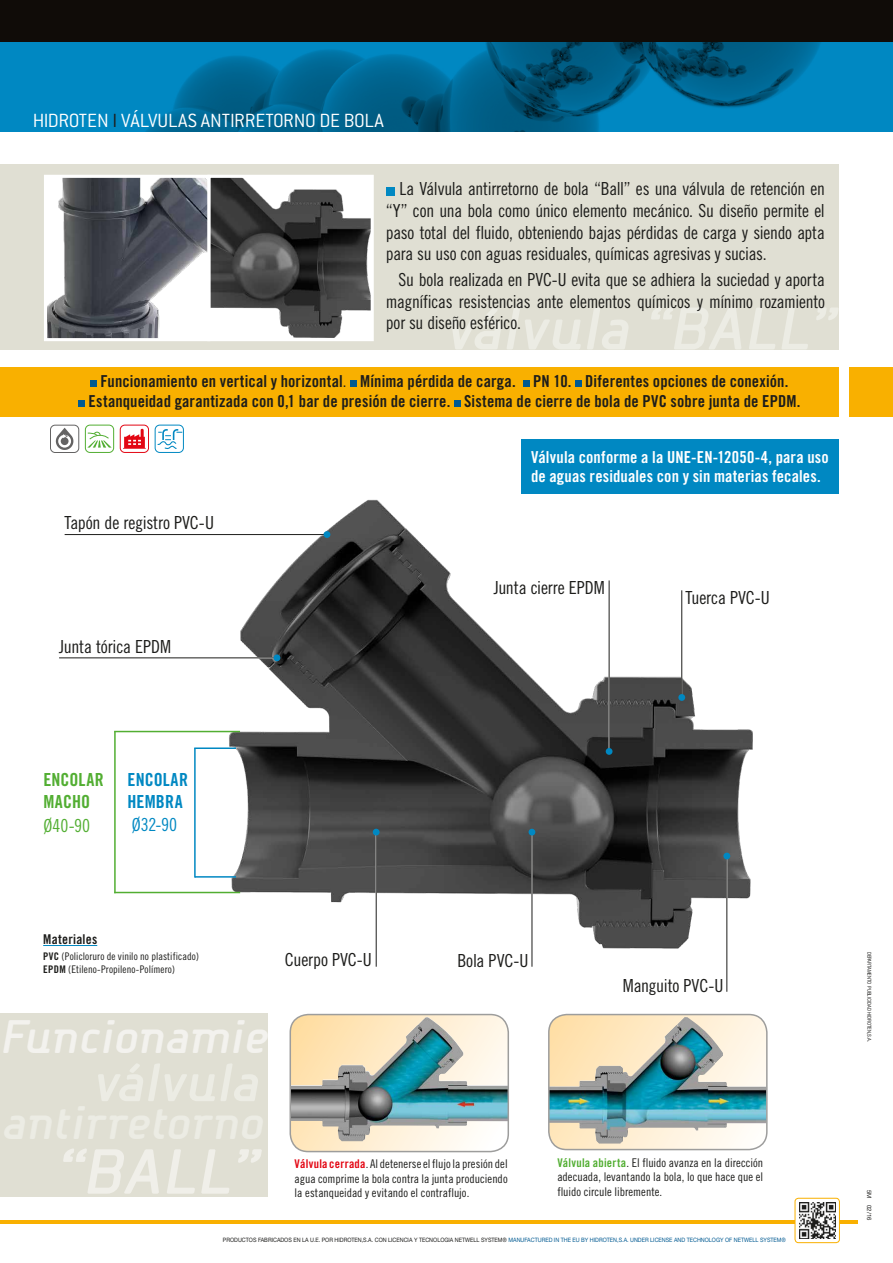
<style>
.page{position:relative;width:893px;height:1263px;background:#fff}
.page>*{position:absolute;margin:0;border:0;box-sizing:border-box;transform-origin:0 0}
.t1{font:italic 700 60.75px "Beta Semi";color:#f0efe9}
.t2{font:italic 700 45px "Beta Semi";color:#f3f2ee}
.t3{font:300 21px "Conduit ITC";color:#fff}
.t4{font:18px/21.6px "Trade Gothic Cond Eighteen";letter-spacing:-.015em;color:#1d1d1b;text-align:justify}
.t5{font:18px/21.6px "Trade Gothic Bold Cond Twenty";letter-spacing:.005em;color:#0088c2}
.t6{font:18px/21.6px "Trade Gothic Bold Cond Twenty";letter-spacing:.005em;color:#52ae32}
.t7{font:18px "Trade Gothic Cond Eighteen";color:#0088c2}
.t8{font:18px "Trade Gothic Cond Eighteen";color:#52ae32}
.t9{font:16.5px/19.8px "Trade Gothic Bold Cond Twenty";letter-spacing:.005em;color:#1d1d1b;text-align:center}
.t10{font:16.5px/19.8px "Trade Gothic Bold Cond Twenty";letter-spacing:.01em;color:#fff}
.t11{font:13.5px "Trade Gothic Bold Cond Twenty";letter-spacing:.025em;color:#1d1d1b}
.t12{font:12px/14.4px "Trade Gothic Cond Eighteen";letter-spacing:.005em;color:#1d1d1b;text-align:justify}
.t13{font:10.5px/12.6px "Trade Gothic Cond Eighteen";letter-spacing:.01em;color:#1d1d1b}
.t14{font:6px "Helvetica Neue";color:#1d1d1b;scale:.9 1}
.t15{font:6px "Helvetica Neue";color:#1d1d1b}
.t16{font:5.25px "Helvetica Neue";color:#1d1d1b;scale:.8 1}
.s1{color:#1d1d1b}
.s2{font-family:"Trade Gothic Cond Eighteen"}
.s3{font-family:"Trade Gothic Bold Cond Twenty"}
.s4{font-family:"Trade Gothic Bold Cond Twenty";color:#e30613}
.s5{font-family:"Trade Gothic Bold Cond Twenty";color:#52ae32}
.s6{color:#005a92}
</style>
<div class="page">
<div style="left:0;top:164px;width:839px;height:186px;background:#e0dfd3"></div>
<div style="left:0;top:1014px;width:267px;height:183px;background:#e0dfd3"></div>
<div style="left:0;top:0;width:893px;height:132px;background:#100c08"></div>
<img style="left:0;top:43px;width:893px;height:89px">
<div style="left:0;top:367px;width:839px;height:49px;background:#f9b000"></div>
<hr style="left:0;top:1220px;width:795px;height:3px;background:#f9b000">
<hr style="left:840px;top:1220px;width:18px;height:3px;background:#f9b000">
<div style="left:849px;top:367px;width:44px;height:49px;background:#f9b000"></div>
<div style="left:91px;top:380px;width:6px;height:7px;background:#005a92"></div>
<div style="left:350px;top:380px;width:7px;height:7px;background:#005a92"></div>
<div style="left:523px;top:380px;width:6px;height:7px;background:#005a92"></div>
<div style="left:575px;top:380px;width:7px;height:7px;background:#005a92"></div>
<div style="left:78px;top:400px;width:7px;height:7px;background:#005a92"></div>
<div style="left:454px;top:400px;width:6px;height:7px;background:#005a92"></div>
<div style="left:794px;top:1198px;width:46px;height:45px;border:1px solid #f9b000;border-radius:3px"></div>
<img style="left:799px;top:1202px;width:36px;height:37px">
<img style="left:211px;top:179px;width:159px;height:158px">
<div style="left:207px;top:175px;width:167px;height:166px;border:3px solid #fff"></div>
<svg style="left:48px;top:179px;width:158px;height:158px;background:#73767c"></svg>
<div style="left:44px;top:175px;width:166px;height:166px;border:3px solid #fff"></div>
<hr style="left:43px;top:945px;width:54px;height:1px;background:#0088c2">
<div style="left:521px;top:439px;width:318px;height:55px;background:#0088c2"></div>
<img style="left:213px;top:499px;width:540px;height:468px">
<hr style="left:207px;top:657px;width:71px;height:2px;background:#fff">
<hr style="left:59px;top:657px;width:219px;height:1px;background:#1d1d1b">
<div style="left:274px;top:654px;width:6px;height:7px;background:#0088c2;border-radius:50%"></div>
<hr style="left:608px;top:660px;width:2px;height:93px;background:#fff">
<hr style="left:609px;top:580px;width:1px;height:173px;background:#1d1d1b">
<div style="left:606px;top:748px;width:6px;height:7px;background:#0088c2;border-radius:50%"></div>
<hr style="left:681px;top:590px;width:1px;height:107px;background:#1d1d1b">
<div style="left:678px;top:694px;width:7px;height:7px;background:#0088c2;border-radius:50%"></div>
<hr style="left:65px;top:534px;width:263px;height:1px;background:#1d1d1b">
<div style="left:324px;top:531px;width:6px;height:7px;background:#0088c2;border-radius:50%"></div>
<hr style="left:531px;top:831px;width:2px;height:71px;background:#fff">
<hr style="left:531px;top:831px;width:1px;height:136px;background:#1d1d1b">
<svg style="left:529px;top:829px;width:6px;height:6px"></svg>
<hr style="left:726px;top:855px;width:2px;height:71px;background:#fff">
<hr style="left:726px;top:855px;width:1px;height:137px;background:#1d1d1b">
<div style="left:723px;top:853px;width:7px;height:6px;background:#0088c2;border-radius:50%"></div>
<svg style="left:552px;top:1014px;width:215px;height:135px"></svg>
<img style="left:549px;top:1017px;width:217px;height:126px">
<div style="left:548px;top:1014px;width:220px;height:136px;border:2px solid #9d9d9c;border-radius:18px"></div>
<svg style="left:291px;top:1014px;width:217px;height:137px"></svg>
<img style="left:290px;top:1017px;width:218px;height:124px">
<div style="left:290px;top:1014px;width:219px;height:138px;border:2px solid #9d9d9c;border-radius:18px"></div>
<hr style="left:194px;top:747px;width:42px;height:2px;background:#0088c2">
<hr style="left:194px;top:748px;width:2px;height:130px;background:#0088c2">
<hr style="left:114px;top:732px;width:2px;height:161px;background:#52ae32">
<hr style="left:375px;top:831px;width:2px;height:71px;background:#fff">
<hr style="left:376px;top:831px;width:1px;height:136px;background:#1d1d1b">
<div style="left:373px;top:829px;width:7px;height:6px;background:#0088c2;border-radius:50%"></div>
<hr style="left:114px;top:731px;width:126px;height:1px;background:#52ae32">
<hr style="left:114px;top:892px;width:126px;height:1px;background:#52ae32">
<hr style="left:195px;top:876px;width:41px;height:2px;background:#0088c2">
<div style="left:120px;top:425px;width:29px;height:28px;border:1px solid #e30613;border-radius:5px"></div>
<svg style="left:123px;top:429px;width:23px;height:20px"></svg>
<div style="left:155px;top:425px;width:29px;height:28px;border:1px solid #0088c2;border-radius:5px"></div>
<svg style="left:157px;top:429px;width:25px;height:20px"></svg>
<div style="left:85px;top:425px;width:29px;height:28px;border:1px solid #52ae32;border-radius:5px"></div>
<svg style="left:87px;top:431px;width:25px;height:17px"></svg>
<div style="left:50px;top:425px;width:29px;height:28px;border:1px solid #646363;border-radius:5px"></div>
<svg style="left:56px;top:428px;width:17px;height:22px"></svg>
<div style="left:386px;top:187px;width:8px;height:8px;background:#0088c2"></div>
<p class="t3" style="left:33px;top:109px;width:353px">HIDROTEN <span class="s1">I</span> VÁLVULAS ANTIRRETORNO DE BOLA</p>
<p class="t4" style="left:386px;top:178px;width:441px;text-indent:14px">La Válvula antirretorno de bola “Ball” es una válvula de retención en “Y” con una bola como único elemento mecánico. Su diseño permite el paso total del fluido, obteniendo bajas pérdidas de carga y siendo apta para su uso con aguas residuales, químicas agresivas y sucias.</p>
<p class="t4" style="left:386px;top:269px;width:441px;text-indent:13px">Su bola realizada en PVC-U evita que se adhiera la suciedad y aporta magníficas resistencias ante elementos químicos y mínimo rozamiento por su diseño esférico.</p>
<p class="t9" style="left:88px;top:371px;width:714px">Funcionamiento en vertical y horizontal<span class="s2">.</span> Mínima pérdida de carga. PN 10. Diferentes opciones de conexión.<br>Estanqueidad garantizada con 0,1 bar de presión de cierre. Sistema de cierre de bola de PVC sobre junta de EPDM.</p>
<p class="t4" style="left:65px;top:512px;width:151px">Tapón de registro PVC-U</p>
<p class="t4" style="left:59px;top:635px;width:114px">Junta tórica EPDM</p>
<p class="t10" style="left:531px;top:447px;width:299px">Válvula conforme a la UNE-EN-12050-4, para uso de aguas residuales con y sin materias fecales.</p>
<p class="t4" style="left:494px;top:576px;width:113px">Junta cierre EPDM</p>
<p class="t4" style="left:686px;top:587px;width:86px">Tuerca PVC-U</p>
<p class="t6" style="left:43px;top:769px;width:62px">ENCOLAR<br>MACHO</p>
<p class="t8" style="left:43px;top:814px;width:48px">Ø40-90</p>
<p class="t5" style="left:128px;top:769px;width:62px">ENCOLAR<br>HEMBRA</p>
<p class="t7" style="left:132px;top:814px;width:47px">Ø32-90</p>
<p class="t11" style="left:43px;top:931px;width:56px">Materiales</p>
<p class="t13" style="left:43px;top:950px;width:157px"><span class="s3">PVC</span> (Policloruro de vinilo no plastificado)<br><span class="s3">EPDM</span> (Etileno-Propileno-Polímero)</p>
<p class="t4" style="left:285px;top:949px;width:88px">Cuerpo PVC-U</p>
<p class="t4" style="left:457px;top:949px;width:73px">Bola PVC-U</p>
<h2 class="t2" style="left:3px;top:1011px;width:336px">Funcionamiento</h2>
<p class="t4" style="left:623px;top:974px;width:102px">Manguito PVC-U</p>
<h1 class="t1" style="left:57px;top:1136px;width:205px">“BALL”</h1>
<p class="t12" style="left:295px;top:1156px;width:215px"><span class="s4">Válvula cerrada</span>. Al detenerse el flujo la presión del agua comprime la bola contra la junta produciendo la estanqueidad y evitando el contraflujo.</p>
<p class="t12" style="left:557px;top:1155px;width:207px"><span class="s5">Válvula abierta</span>. El fluido avanza en la dirección adecuada, levantando la bola, lo que hace que el fluido circule libremente.</p>
<p class="t14" style="left:223px;top:1236px;width:627px">PRODUCTOS FABRICADOS EN LA U.E. POR HIDROTEN,S.A. CON LICENCIA Y TECNOLOGIA NETWELL SYSTEM® <span class="s6">MANUFACTURED IN THE EU BY HIDROTEN,S.A. UNDER LICENSE AND TECHNOLOGY OF NETWELL SYSTEM®</span></p>
<p class="t16" style="left:873px;top:951px;width:114px;rotate:90deg">DEPARTAMENTO PUBLICIDAD HIDROTEN,S.A.</p>
<p class="t15" style="left:873px;top:1190px;width:32px;rotate:90deg">5M 02/16</p>
</div>
